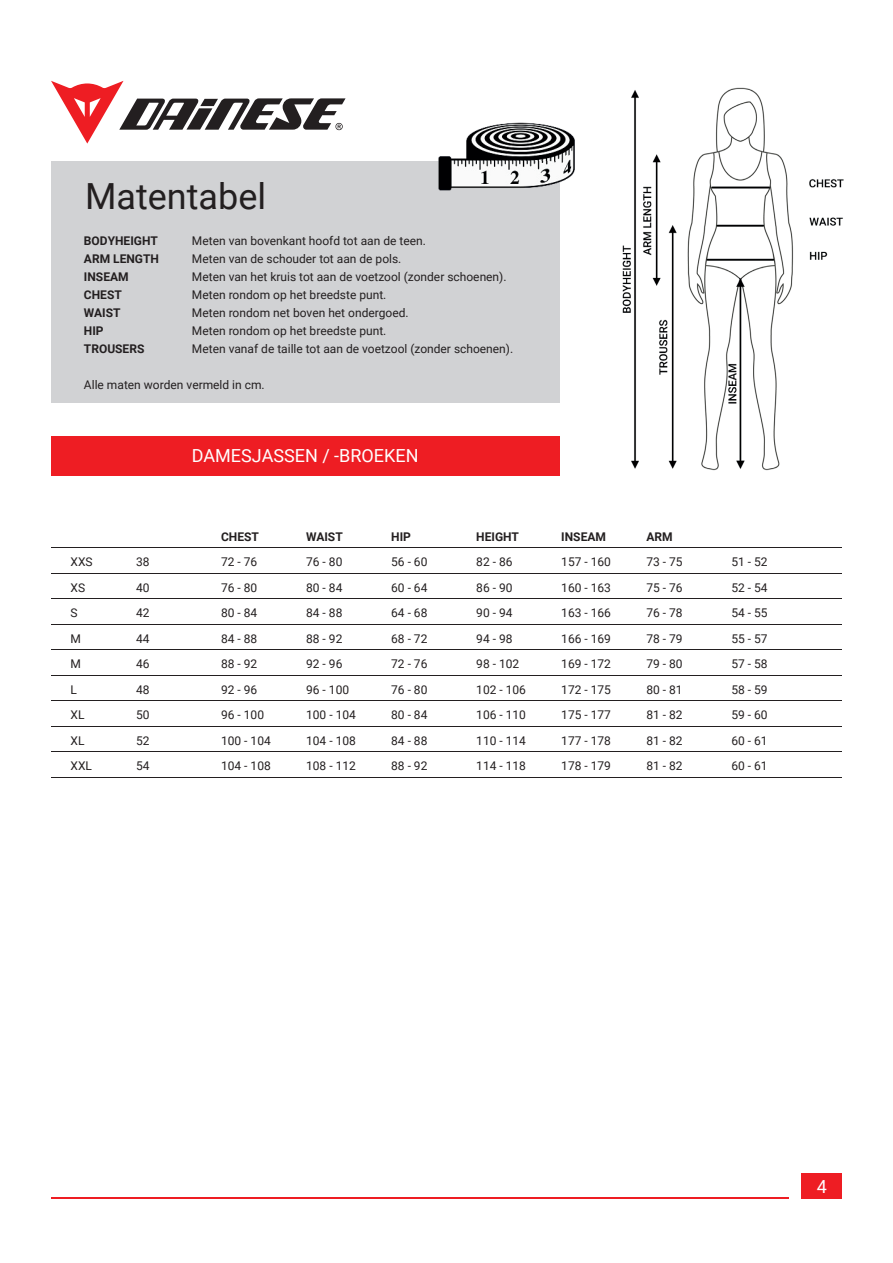
<style>
.page{position:relative;width:893px;height:1263px;background:#fff}
.page>*{position:absolute;margin:0;border:0;box-sizing:border-box;transform-origin:0 0}
.t1{font:36px "Roboto";color:#231f20}
.t2{font:18px "Roboto";color:#fff}
.t3{font:12px "Roboto";color:#231f20}
.t4{font:700 12px "Roboto";color:#231f20}
</style>
<div class="page">
<div style="left:801px;top:1174px;width:41px;height:25px;background:#ee1d23"></div>
<hr style="left:51px;top:1198px;width:738px;height:1px;background:#ee1d23">
<div style="left:51px;top:162px;width:508px;height:241px;background:#d1d2d4"></div>
<div style="left:51px;top:436px;width:508px;height:39px;background:#ee1d23"></div>
<img style="left:622px;top:87px;width:222px;height:384px">
<img style="left:427px;top:122px;width:148px;height:75px">
<img style="left:427px;top:162px;width:132px;height:35px">
<svg style="left:51px;top:81px;width:295px;height:63px"></svg>
<hr style="left:51px;top:547px;width:791px;height:1px;background:#231f20">
<hr style="left:51px;top:573px;width:791px;height:1px;background:#231f20">
<hr style="left:51px;top:598px;width:791px;height:1px;background:#231f20">
<hr style="left:51px;top:624px;width:791px;height:1px;background:#231f20">
<hr style="left:51px;top:649px;width:791px;height:1px;background:#231f20">
<hr style="left:51px;top:675px;width:791px;height:1px;background:#231f20">
<hr style="left:51px;top:700px;width:791px;height:1px;background:#231f20">
<hr style="left:51px;top:726px;width:791px;height:1px;background:#231f20">
<hr style="left:51px;top:751px;width:791px;height:1px;background:#231f20">
<hr style="left:51px;top:777px;width:791px;height:1px;background:#231f20">
<h1 class="t1" style="left:85px;top:171px;width:183px">Matentabel</h1>
<p class="t4" style="left:84px;top:233px;width:75px">BODYHEIGHT</p>
<p class="t3" style="left:192px;top:233px;width:235px">Meten van bovenkant hoofd tot aan de teen.</p>
<p class="t4" style="left:84px;top:251px;width:77px">ARM LENGTH</p>
<p class="t3" style="left:192px;top:251px;width:211px">Meten van de schouder tot aan de pols.</p>
<p class="t4" style="left:84px;top:269px;width:46px">INSEAM</p>
<p class="t3" style="left:192px;top:269px;width:316px">Meten van het kruis tot aan de voetzool (zonder schoenen).</p>
<p class="t4" style="left:84px;top:287px;width:39px">CHEST</p>
<p class="t3" style="left:192px;top:287px;width:196px">Meten rondom op het breedste punt.</p>
<p class="t4" style="left:84px;top:305px;width:38px">WAIST</p>
<p class="t3" style="left:192px;top:305px;width:218px">Meten rondom net boven het ondergoed.</p>
<p class="t4" style="left:84px;top:323px;width:21px">HIP</p>
<p class="t3" style="left:192px;top:323px;width:196px">Meten rondom op het breedste punt.</p>
<p class="t4" style="left:84px;top:341px;width:62px">TROUSERS</p>
<p class="t3" style="left:192px;top:341px;width:323px">Meten vanaf de taille tot aan de voetzool (zonder schoenen).</p>
<p class="t3" style="left:84px;top:377px;width:182px">Alle maten worden vermeld in cm.</p>
<h2 class="t2" style="left:192px;top:443px;width:228px">DAMESJASSEN / -BROEKEN</h2>
<p class="t4" style="left:221px;top:528px;width:39px">CHEST</p>
<p class="t4" style="left:306px;top:528px;width:38px">WAIST</p>
<p class="t4" style="left:391px;top:528px;width:21px">HIP</p>
<p class="t4" style="left:476px;top:528px;width:44px">HEIGHT</p>
<p class="t4" style="left:561px;top:528px;width:46px">INSEAM</p>
<p class="t4" style="left:646px;top:528px;width:28px">ARM</p>
<p class="t3" style="left:71px;top:554px;width:24px">XXS</p>
<p class="t3" style="left:136px;top:554px;width:15px">38</p>
<p class="t3" style="left:221px;top:554px;width:38px">72 - 76</p>
<p class="t3" style="left:306px;top:554px;width:38px">76 - 80</p>
<p class="t3" style="left:391px;top:554px;width:38px">56 - 60</p>
<p class="t3" style="left:476px;top:554px;width:38px">82 - 86</p>
<p class="t3" style="left:561px;top:554px;width:51px">157 - 160</p>
<p class="t3" style="left:646px;top:554px;width:38px">73 - 75</p>
<p class="t3" style="left:731px;top:554px;width:38px">51 - 52</p>
<p class="t3" style="left:71px;top:579px;width:16px">XS</p>
<p class="t3" style="left:136px;top:579px;width:15px">40</p>
<p class="t3" style="left:221px;top:579px;width:38px">76 - 80</p>
<p class="t3" style="left:306px;top:579px;width:38px">80 - 84</p>
<p class="t3" style="left:391px;top:579px;width:38px">60 - 64</p>
<p class="t3" style="left:476px;top:579px;width:38px">86 - 90</p>
<p class="t3" style="left:561px;top:579px;width:51px">160 - 163</p>
<p class="t3" style="left:646px;top:579px;width:38px">75 - 76</p>
<p class="t3" style="left:731px;top:579px;width:38px">52 - 54</p>
<p class="t3" style="left:71px;top:605px;width:9px">S</p>
<p class="t3" style="left:136px;top:605px;width:15px">42</p>
<p class="t3" style="left:221px;top:605px;width:38px">80 - 84</p>
<p class="t3" style="left:306px;top:605px;width:38px">84 - 88</p>
<p class="t3" style="left:391px;top:605px;width:38px">64 - 68</p>
<p class="t3" style="left:476px;top:605px;width:38px">90 - 94</p>
<p class="t3" style="left:561px;top:605px;width:51px">163 - 166</p>
<p class="t3" style="left:646px;top:605px;width:38px">76 - 78</p>
<p class="t3" style="left:731px;top:605px;width:38px">54 - 55</p>
<p class="t3" style="left:71px;top:630px;width:12px">M</p>
<p class="t3" style="left:136px;top:630px;width:15px">44</p>
<p class="t3" style="left:221px;top:630px;width:38px">84 - 88</p>
<p class="t3" style="left:306px;top:630px;width:38px">88 - 92</p>
<p class="t3" style="left:391px;top:630px;width:38px">68 - 72</p>
<p class="t3" style="left:476px;top:630px;width:38px">94 - 98</p>
<p class="t3" style="left:561px;top:630px;width:51px">166 - 169</p>
<p class="t3" style="left:646px;top:630px;width:38px">78 - 79</p>
<p class="t3" style="left:731px;top:630px;width:38px">55 - 57</p>
<p class="t3" style="left:71px;top:656px;width:12px">M</p>
<p class="t3" style="left:136px;top:656px;width:15px">46</p>
<p class="t3" style="left:221px;top:656px;width:38px">88 - 92</p>
<p class="t3" style="left:306px;top:656px;width:38px">92 - 96</p>
<p class="t3" style="left:391px;top:656px;width:38px">72 - 76</p>
<p class="t3" style="left:476px;top:656px;width:44px">98 - 102</p>
<p class="t3" style="left:561px;top:656px;width:51px">169 - 172</p>
<p class="t3" style="left:646px;top:656px;width:38px">79 - 80</p>
<p class="t3" style="left:731px;top:656px;width:38px">57 - 58</p>
<p class="t3" style="left:71px;top:681px;width:8px">L</p>
<p class="t3" style="left:136px;top:681px;width:15px">48</p>
<p class="t3" style="left:221px;top:681px;width:38px">92 - 96</p>
<p class="t3" style="left:306px;top:681px;width:44px">96 - 100</p>
<p class="t3" style="left:391px;top:681px;width:38px">76 - 80</p>
<p class="t3" style="left:476px;top:681px;width:51px">102 - 106</p>
<p class="t3" style="left:561px;top:681px;width:51px">172 - 175</p>
<p class="t3" style="left:646px;top:681px;width:38px">80 - 81</p>
<p class="t3" style="left:731px;top:681px;width:38px">58 - 59</p>
<p class="t3" style="left:71px;top:707px;width:15px">XL</p>
<p class="t3" style="left:136px;top:707px;width:15px">50</p>
<p class="t3" style="left:221px;top:707px;width:44px">96 - 100</p>
<p class="t3" style="left:306px;top:707px;width:51px">100 - 104</p>
<p class="t3" style="left:391px;top:707px;width:38px">80 - 84</p>
<p class="t3" style="left:476px;top:707px;width:51px">106 - 110</p>
<p class="t3" style="left:561px;top:707px;width:51px">175 - 177</p>
<p class="t3" style="left:646px;top:707px;width:38px">81 - 82</p>
<p class="t3" style="left:731px;top:707px;width:38px">59 - 60</p>
<p class="t3" style="left:71px;top:732px;width:15px">XL</p>
<p class="t3" style="left:136px;top:732px;width:15px">52</p>
<p class="t3" style="left:221px;top:732px;width:51px">100 - 104</p>
<p class="t3" style="left:306px;top:732px;width:51px">104 - 108</p>
<p class="t3" style="left:391px;top:732px;width:38px">84 - 88</p>
<p class="t3" style="left:476px;top:732px;width:51px">110 - 114</p>
<p class="t3" style="left:561px;top:732px;width:51px">177 - 178</p>
<p class="t3" style="left:646px;top:732px;width:38px">81 - 82</p>
<p class="t3" style="left:731px;top:732px;width:38px">60 - 61</p>
<p class="t3" style="left:71px;top:758px;width:23px">XXL</p>
<p class="t3" style="left:136px;top:758px;width:15px">54</p>
<p class="t3" style="left:221px;top:758px;width:51px">104 - 108</p>
<p class="t3" style="left:306px;top:758px;width:51px">108 - 112</p>
<p class="t3" style="left:391px;top:758px;width:38px">88 - 92</p>
<p class="t3" style="left:476px;top:758px;width:51px">114 - 118</p>
<p class="t3" style="left:561px;top:758px;width:51px">178 - 179</p>
<p class="t3" style="left:646px;top:758px;width:38px">81 - 82</p>
<p class="t3" style="left:731px;top:758px;width:38px">60 - 61</p>
<h2 class="t2" style="left:817px;top:1173px;width:12px">4</h2>
</div>
